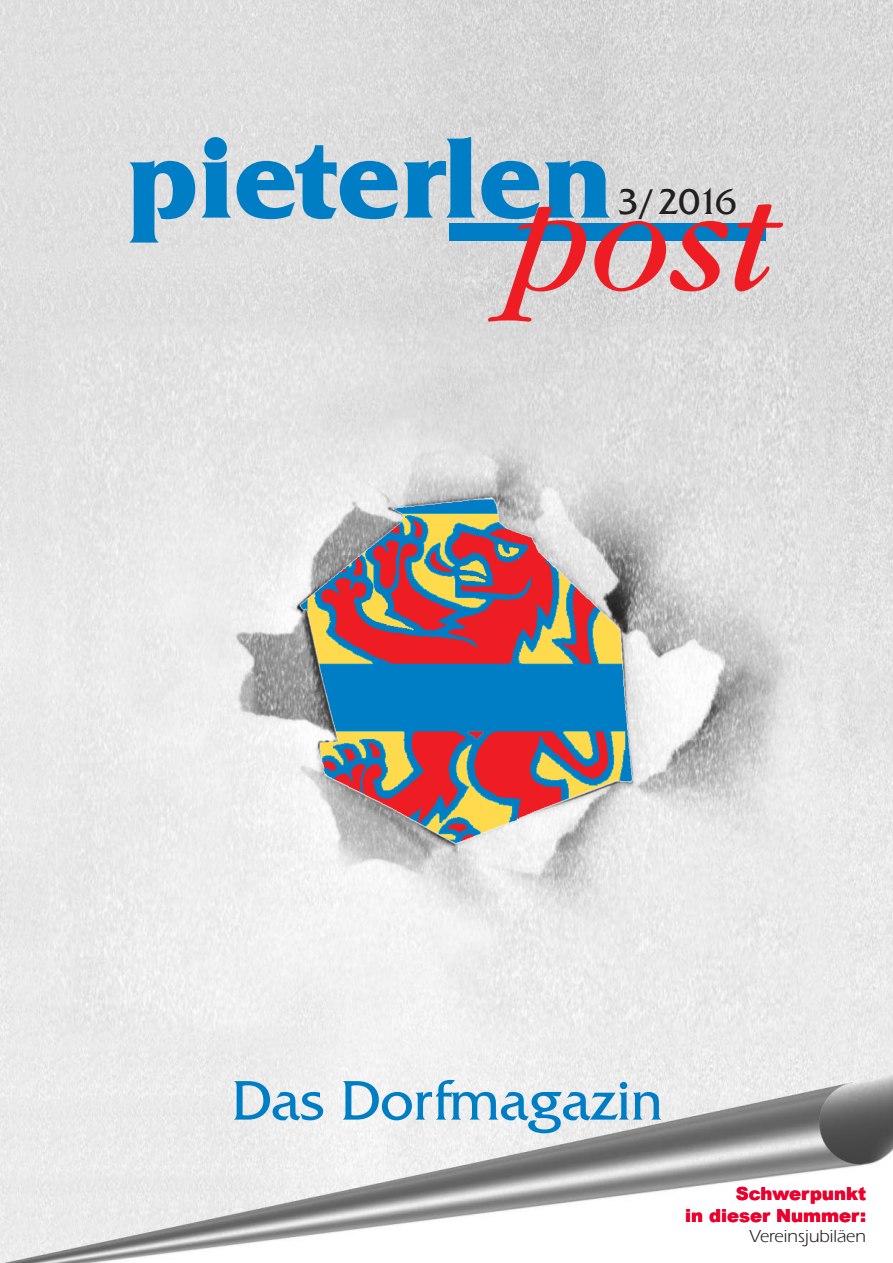
<style>
.page{position:relative;width:893px;height:1263px;background:#fff}
.page>*{position:absolute;margin:0;border:0;box-sizing:border-box;transform-origin:0 0}
.t1{font:italic 150px "Garamond";color:#ee1d23}
.t2{font:700 120px "Friz Quadrata";color:#007ec5}
.t3{font:58.5px "Friz Quadrata";color:#007ec5}
.t4{font:37.5px "Friz Quadrata Std";color:#231f20}
.t5{font:900 18px/21.6px "Arial";color:#ec0030;text-align:right}
.t6{font:18px "Itc Eras";color:#231f20}
</style>
<div class="page">
<img style="left:0;top:0;width:893px;height:1263px">
<div style="left:449px;top:223px;width:316px;height:17px;background:#007ec5"></div>
<h2 class="t2" style="left:128px;top:112px;width:486px">pieterlen</h2>
<h3 class="t4" style="left:618px;top:181px;width:120px">3/ 2016</h3>
<h1 class="t1" style="left:509px;top:165px;width:268px">post</h1>
<h3 class="t3" style="left:232px;top:1068px;width:432px">Das Dorfmagazin</h3>
<p class="t5" style="left:685px;top:1182px;width:182px">Schwerpunkt<br>in dieser Nummer:</p>
<p class="t6" style="left:750px;top:1226px;width:118px">Vereinsjubiläen</p>
</div>
